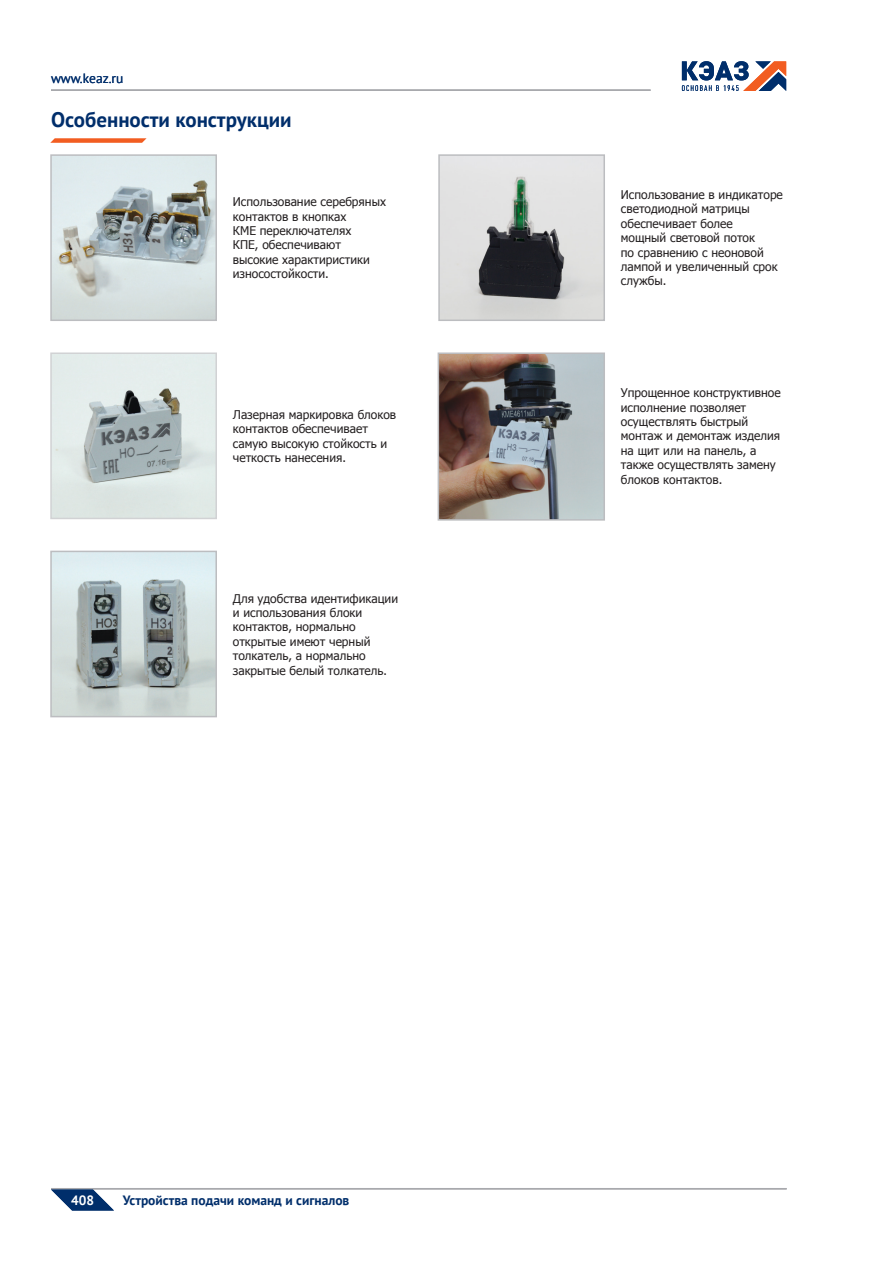
<style>
.page{position:relative;width:893px;height:1263px;background:#fff}
.page>*{position:absolute;margin:0;border:0;box-sizing:border-box;transform-origin:0 0}
.t1{font:700 21px "PT Sans";color:#002e6b}
.t2{font:700 13.5px "PT Sans";color:#002e6b}
.t3{font:13.5px "PT Sans";color:#002e6b}
.t4{font:700 13.5px "PT Sans";color:#fff}
.text{font:12px/14.4px "Tahoma";color:#231f20}
</style>
<div class="page">
<hr style="left:51px;top:1188px;width:736px;height:1px;background:#a8a9ad">
<svg style="left:682px;top:61px;width:104px;height:30px"></svg>
<hr style="left:51px;top:89px;width:600px;height:2px;background:#a8a9ad">
<svg style="left:51px;top:1189px;width:63px;height:21px"></svg>
<img style="left:53px;top:157px;width:161px;height:161px">
<div style="left:50px;top:154px;width:167px;height:167px;border:2px solid #bcbdc0"></div>
<img style="left:53px;top:355px;width:161px;height:161px">
<div style="left:50px;top:352px;width:167px;height:167px;border:2px solid #d1d2d4"></div>
<img style="left:53px;top:554px;width:161px;height:160px">
<div style="left:50px;top:551px;width:167px;height:166px;border:2px solid #bcbdc0"></div>
<img style="left:441px;top:157px;width:161px;height:161px">
<div style="left:438px;top:154px;width:167px;height:167px;border:2px solid #bcbdc0"></div>
<img style="left:441px;top:355px;width:161px;height:163px">
<div style="left:438px;top:352px;width:167px;height:169px;border:2px solid #bcbdc0"></div>
<svg style="left:50px;top:138px;width:97px;height:5px"></svg>
<p class="t3" style="left:51px;top:69px;width:74px">www.keaz.ru</p>
<p class="t1" style="left:51px;top:106px;width:242px">Особенности конструкции</p>
<p class="text" style="left:233px;top:194px;width:155px">Использование серебряных контактов в кнопках<br>КМЕ переключателях<br>КПЕ, обеспечивают высокие характиристики износостойкости.</p>
<p class="text" style="left:233px;top:407px;width:165px">Лазерная маркировка блоков контактов обеспечивает самую высокую стойкость и четкость нанесения.</p>
<p class="text" style="left:233px;top:590px;width:167px">Для удобства идентификации и использования блоки контактов, нормально открытые имеют черный толкатель, а нормально закрытые белый толкатель.</p>
<p class="t4" style="left:71px;top:1191px;width:24px">408</p>
<p class="t2" style="left:123px;top:1191px;width:228px">Устройства подачи команд и сигналов</p>
<p class="text" style="left:621px;top:187px;width:164px">Использование в индикаторе светодиодной матрицы обеспечивает более<br>мощный световой поток<br>по сравнению с неоновой лампой и увеличенный срок службы.</p>
<p class="text" style="left:621px;top:385px;width:161px">Упрощенное конструктивное исполнение позволяет осуществлять быстрый монтаж и демонтаж изделия на щит или на панель, а также осуществлять замену блоков контактов.</p>
</div>
